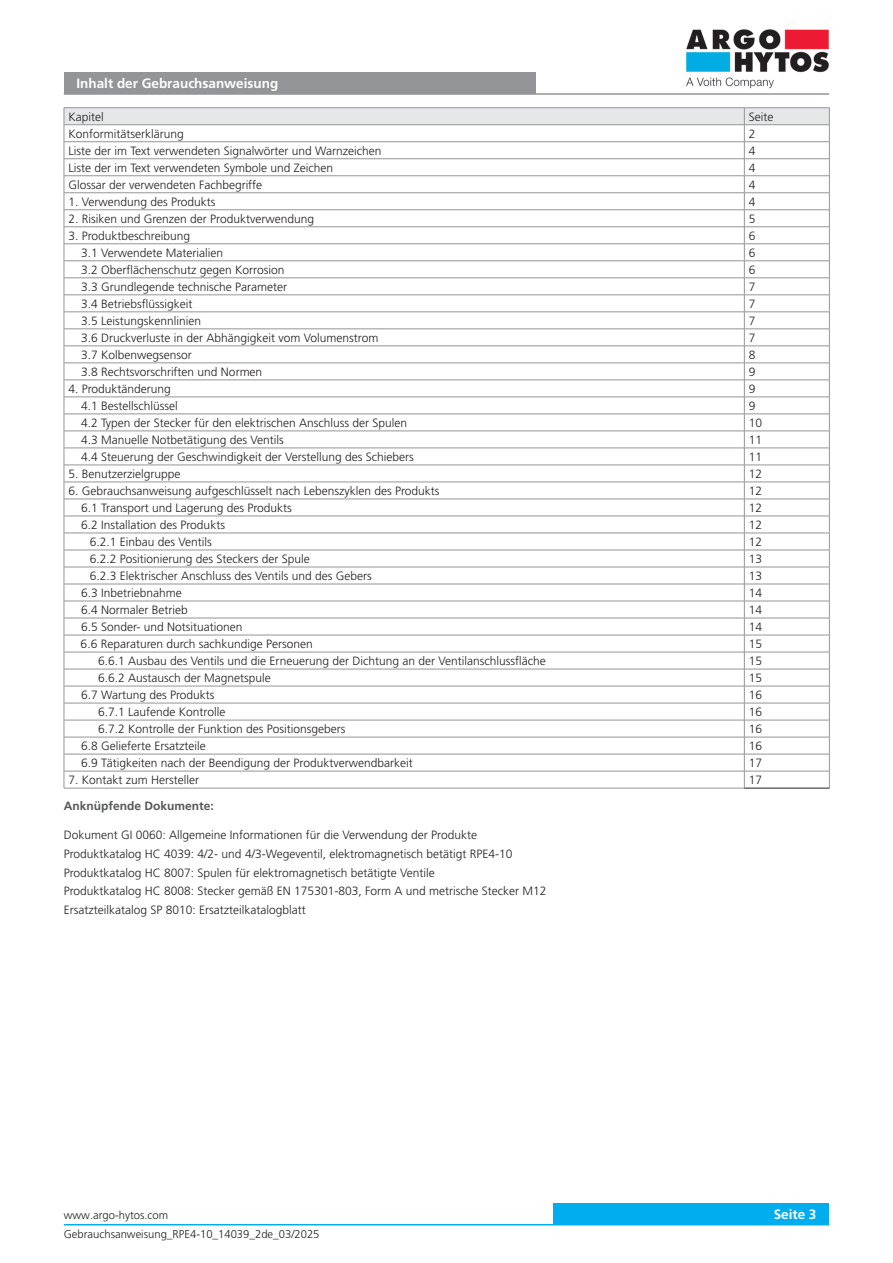
<style>
.page{position:relative;width:893px;height:1263px;background:#fff}
.page>*{position:absolute;margin:0;border:0;box-sizing:border-box;transform-origin:0 0}
._03_Headline_white{font:700 13.5px "Frutiger LT Pro";color:#fff}
.Tabulka_1sloupec{font:300 12px "Frutiger LT Pro";color:#231f20}
.Tabulka_1SL_4{font:300 12px "Frutiger LT Pro";color:#231f20}
._06_Text{font:300 12px "Frutiger LT Pro";color:#231f20}
.Tabulka_1SL_5{font:300 12px "Frutiger LT Pro";color:#231f20}
._05_Subline_Copytext{font:700 12px "Frutiger LT Pro";color:#57585a}
.t1{font:300 11.25px "Frutiger LT Pro";color:#231f20}
</style>
<div class="page">
<div style="left:553px;top:1203px;width:276px;height:22px;background:#00aeef"></div>
<hr style="left:64px;top:1224px;width:765px;height:1px;background:#00aeef">
<hr style="left:64px;top:93px;width:765px;height:2px;background:#939598">
<div style="left:64px;top:73px;width:471px;height:21px;background:#939598"></div>
<hr style="left:64px;top:107px;width:680px;height:1px;background:#939598">
<hr style="left:744px;top:107px;width:86px;height:1px;background:#939598">
<svg style="left:64px;top:108px;width:766px;height:680px"></svg>
<hr style="left:64px;top:788px;width:680px;height:1px;background:#939598">
<hr style="left:744px;top:788px;width:86px;height:1px;background:#231f20">
<img style="left:686px;top:29px;width:143px;height:59px">
<p class="_03_Headline_white" style="left:77px;top:76px;width:203px">Inhalt der Gebrauchsanweisung</p>
<p class="Tabulka_1sloupec" style="left:68px;top:110px;width:37px">Kapitel</p>
<p class="Tabulka_1sloupec" style="left:749px;top:110px;width:26px">Seite</p>
<p class="Tabulka_1sloupec" style="left:68px;top:127px;width:117px">Konformitätserklärung</p>
<p class="Tabulka_1sloupec" style="left:749px;top:127px;width:8px">2</p>
<p class="Tabulka_1sloupec" style="left:68px;top:144px;width:315px">Liste der im Text verwendeten Signalwörter und Warnzeichen</p>
<p class="Tabulka_1sloupec" style="left:749px;top:144px;width:8px">4</p>
<p class="Tabulka_1sloupec" style="left:68px;top:161px;width:266px">Liste der im Text verwendeten Symbole und Zeichen</p>
<p class="Tabulka_1sloupec" style="left:749px;top:161px;width:8px">4</p>
<p class="Tabulka_1sloupec" style="left:68px;top:178px;width:195px">Glossar der verwendeten Fachbegriffe</p>
<p class="Tabulka_1sloupec" style="left:749px;top:178px;width:8px">4</p>
<p class="Tabulka_1sloupec" style="left:68px;top:195px;width:149px">1. Verwendung des Produkts</p>
<p class="Tabulka_1sloupec" style="left:749px;top:195px;width:8px">4</p>
<p class="Tabulka_1sloupec" style="left:68px;top:212px;width:247px">2. Risiken und Grenzen der Produktverwendung</p>
<p class="Tabulka_1sloupec" style="left:749px;top:212px;width:8px">5</p>
<p class="Tabulka_1SL_4" style="left:68px;top:229px;width:123px">3. Produktbeschreibung</p>
<p class="Tabulka_1sloupec" style="left:749px;top:229px;width:8px">6</p>
<p class="Tabulka_1SL_4" style="left:81px;top:246px;width:144px">3.1 Verwendete Materialien</p>
<p class="Tabulka_1sloupec" style="left:749px;top:246px;width:8px">6</p>
<p class="Tabulka_1SL_4" style="left:81px;top:263px;width:205px">3.2 Oberflächenschutz gegen Korrosion</p>
<p class="Tabulka_1sloupec" style="left:749px;top:263px;width:8px">6</p>
<p class="Tabulka_1SL_4" style="left:81px;top:280px;width:208px">3.3 Grundlegende technische Parameter</p>
<p class="Tabulka_1sloupec" style="left:749px;top:280px;width:8px">7</p>
<p class="Tabulka_1SL_4" style="left:81px;top:297px;width:113px">3.4 Betriebsflüssigkeit</p>
<p class="Tabulka_1sloupec" style="left:749px;top:297px;width:8px">7</p>
<p class="Tabulka_1sloupec" style="left:81px;top:314px;width:122px">3.5 Leistungskennlinien</p>
<p class="Tabulka_1sloupec" style="left:749px;top:314px;width:8px">7</p>
<p class="Tabulka_1sloupec" style="left:81px;top:331px;width:299px">3.6 Druckverluste in der Abhängigkeit vom Volumenstrom</p>
<p class="Tabulka_1sloupec" style="left:749px;top:331px;width:8px">7</p>
<p class="Tabulka_1sloupec" style="left:81px;top:348px;width:112px">3.7 Kolbenwegsensor</p>
<p class="Tabulka_1sloupec" style="left:749px;top:348px;width:8px">8</p>
<p class="Tabulka_1sloupec" style="left:81px;top:365px;width:183px">3.8 Rechtsvorschriften und Normen</p>
<p class="Tabulka_1sloupec" style="left:749px;top:365px;width:8px">9</p>
<p class="Tabulka_1SL_4" style="left:68px;top:382px;width:104px">4. Produktänderung</p>
<p class="Tabulka_1sloupec" style="left:749px;top:382px;width:8px">9</p>
<p class="Tabulka_1sloupec" style="left:81px;top:399px;width:98px">4.1 Bestellschlüssel</p>
<p class="Tabulka_1sloupec" style="left:749px;top:399px;width:8px">9</p>
<p class="Tabulka_1sloupec" style="left:81px;top:416px;width:328px">4.2 Typen der Stecker für den elektrischen Anschluss der Spulen</p>
<p class="Tabulka_1sloupec" style="left:749px;top:416px;width:15px">10</p>
<p class="Tabulka_1sloupec" style="left:81px;top:433px;width:204px">4.3 Manuelle Notbetätigung des Ventils</p>
<p class="Tabulka_1sloupec" style="left:749px;top:433px;width:15px">11</p>
<p class="Tabulka_1sloupec" style="left:81px;top:450px;width:334px">4.4 Steuerung der Geschwindigkeit der Verstellung des Schiebers</p>
<p class="Tabulka_1sloupec" style="left:749px;top:450px;width:15px">11</p>
<p class="Tabulka_1SL_4" style="left:68px;top:467px;width:114px">5. Benutzerzielgruppe</p>
<p class="Tabulka_1sloupec" style="left:749px;top:467px;width:15px">12</p>
<p class="Tabulka_1SL_4" style="left:68px;top:484px;width:373px">6. Gebrauchsanweisung aufgeschlüsselt nach Lebenszyklen des Produkts</p>
<p class="Tabulka_1sloupec" style="left:749px;top:484px;width:15px">12</p>
<p class="Tabulka_1SL_5" style="left:81px;top:501px;width:212px">6.1 Transport und Lagerung des Produkts</p>
<p class="Tabulka_1sloupec" style="left:749px;top:501px;width:15px">12</p>
<p class="Tabulka_1SL_5" style="left:81px;top:518px;width:145px">6.2 Installation des Produkts</p>
<p class="Tabulka_1sloupec" style="left:749px;top:518px;width:15px">12</p>
<p class="Tabulka_1SL_5" style="left:90px;top:535px;width:124px">6.2.1 Einbau des Ventils</p>
<p class="Tabulka_1sloupec" style="left:749px;top:535px;width:15px">12</p>
<p class="Tabulka_1SL_4" style="left:90px;top:552px;width:222px">6.2.2 Positionierung des Steckers der Spule</p>
<p class="Tabulka_1sloupec" style="left:749px;top:552px;width:15px">13</p>
<p class="Tabulka_1SL_4" style="left:90px;top:569px;width:284px">6.2.3 Elektrischer Anschluss des Ventils und des Gebers</p>
<p class="Tabulka_1sloupec" style="left:749px;top:569px;width:15px">13</p>
<p class="Tabulka_1SL_4" style="left:81px;top:586px;width:102px">6.3 Inbetriebnahme</p>
<p class="Tabulka_1sloupec" style="left:749px;top:586px;width:15px">14</p>
<p class="Tabulka_1SL_4" style="left:81px;top:603px;width:108px">6.4 Normaler Betrieb</p>
<p class="Tabulka_1sloupec" style="left:749px;top:603px;width:15px">14</p>
<p class="Tabulka_1SL_4" style="left:81px;top:620px;width:163px">6.5 Sonder- und Notsituationen</p>
<p class="Tabulka_1sloupec" style="left:749px;top:620px;width:15px">14</p>
<p class="Tabulka_1SL_5" style="left:81px;top:637px;width:234px">6.6 Reparaturen durch sachkundige Personen</p>
<p class="Tabulka_1sloupec" style="left:749px;top:637px;width:15px">15</p>
<p class="Tabulka_1SL_5" style="left:98px;top:654px;width:449px">6.6.1 Ausbau des Ventils und die Erneuerung der Dichtung an der Ventilanschlussfläche</p>
<p class="Tabulka_1sloupec" style="left:749px;top:654px;width:15px">15</p>
<p class="Tabulka_1SL_5" style="left:98px;top:671px;width:174px">6.6.2 Austausch der Magnetspule</p>
<p class="Tabulka_1sloupec" style="left:749px;top:671px;width:15px">15</p>
<p class="Tabulka_1SL_4" style="left:81px;top:688px;width:135px">6.7 Wartung des Produkts</p>
<p class="Tabulka_1sloupec" style="left:749px;top:688px;width:15px">16</p>
<p class="Tabulka_1SL_5" style="left:98px;top:705px;width:129px">6.7.1 Laufende Kontrolle</p>
<p class="Tabulka_1sloupec" style="left:749px;top:705px;width:15px">16</p>
<p class="Tabulka_1SL_5" style="left:98px;top:722px;width:249px">6.7.2 Kontrolle der Funktion des Positionsgebers</p>
<p class="Tabulka_1sloupec" style="left:749px;top:722px;width:15px">16</p>
<p class="Tabulka_1SL_4" style="left:81px;top:739px;width:126px">6.8 Gelieferte Ersatzteile</p>
<p class="Tabulka_1sloupec" style="left:749px;top:739px;width:15px">16</p>
<p class="Tabulka_1sloupec" style="left:81px;top:756px;width:333px">6.9 Tätigkeiten nach der Beendigung der Produktverwendbarkeit</p>
<p class="Tabulka_1sloupec" style="left:749px;top:756px;width:15px">17</p>
<p class="Tabulka_1sloupec" style="left:68px;top:773px;width:132px">7. Kontakt zum Hersteller</p>
<p class="Tabulka_1sloupec" style="left:749px;top:773px;width:15px">17</p>
<p class="_05_Subline_Copytext" style="left:64px;top:799px;width:152px">Anknüpfende Dokumente:</p>
<p class="_06_Text" style="left:64px;top:828px;width:415px">Dokument GI 0060: Allgemeine Informationen für die Verwendung der Produkte</p>
<p class="_06_Text" style="left:64px;top:847px;width:450px">Produktkatalog HC 4039: 4/2- und 4/3-Wegeventil, elektromagnetisch betätigt RPE4-10</p>
<p class="_06_Text" style="left:64px;top:865px;width:372px">Produktkatalog HC 8007: Spulen für elektromagnetisch betätigte Ventile</p>
<p class="_06_Text" style="left:64px;top:884px;width:484px">Produktkatalog HC 8008: Stecker gemäß EN 175301-803, Form A und metrische Stecker M12</p>
<p class="_06_Text" style="left:64px;top:903px;width:243px">Ersatzteilkatalog SP 8010: Ersatzteilkatalogblatt</p>
<p class="t1" style="left:64px;top:1209px;width:106px">www.argo-hytos.com</p>
<p class="_03_Headline_white" style="left:774px;top:1206px;width:44px">Seite 3</p>
<p class="t1" style="left:64px;top:1227px;width:257px">Gebrauchsanweisung_RPE4-10_14039_2de_03/2025</p>
</div>
